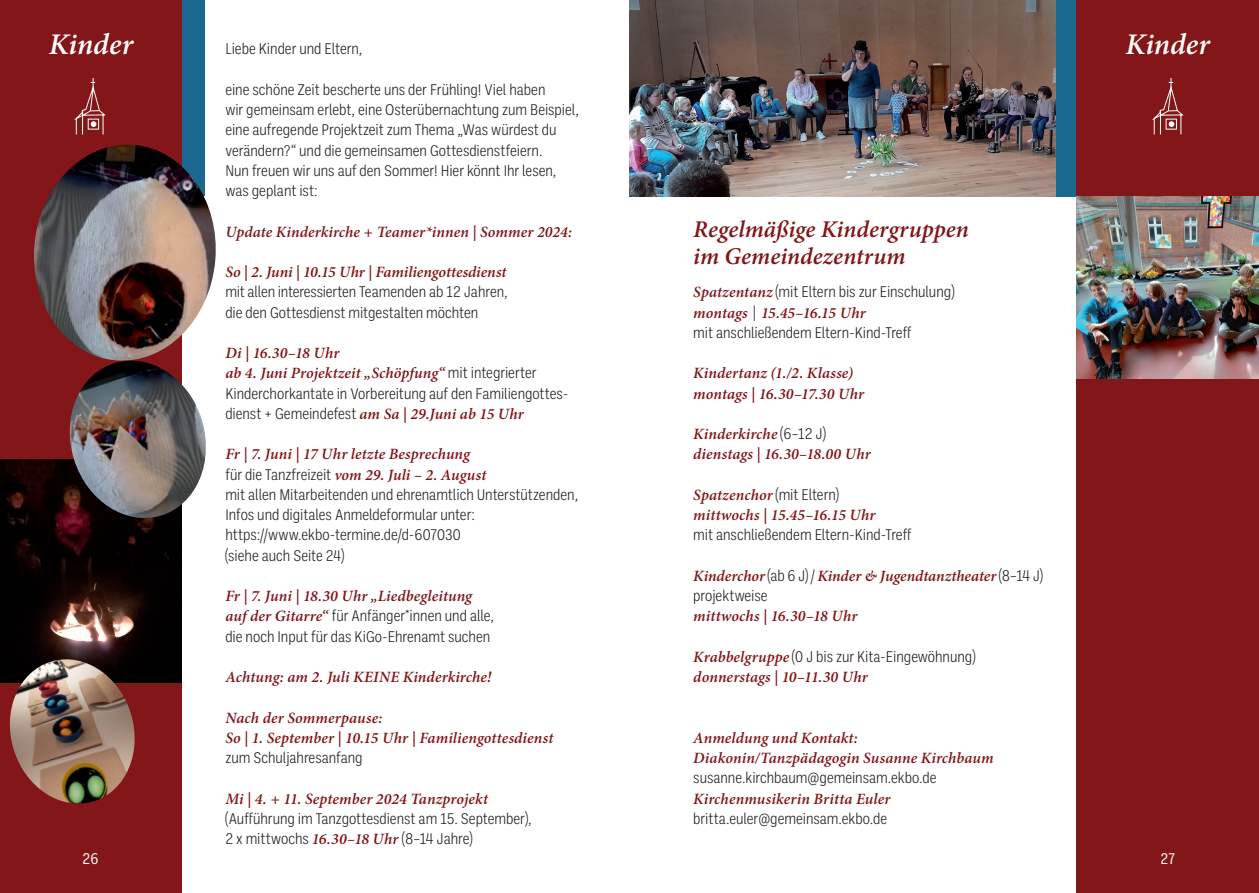
<style>
.page{position:relative;width:1259px;height:893px;background:#fff}
.page>*{position:absolute;margin:0;border:0;box-sizing:border-box;transform-origin:0 0}
.t1{font:italic 600 30px "Minion Pro";color:#fff}
.t2{font:italic 600 24px/27px "Minion Pro";color:#821618}
.t3{font:300 15.75px/20.2px "Ballinger Condensed";color:#231f20}
.t4{font:italic 600 15.75px/20.2px "Minion Pro";letter-spacing:.005em;color:#821618}
.t5{font:15.75px "Ballinger Condensed";color:#fff}
.s1{font-family:"Ballinger Condensed";font-weight:300;font-style:normal;color:#231f20}
.s2{font-family:"Minion Pro";font-weight:600;font-style:italic;color:#821618}
</style>
<div class="page">
<div style="left:0;top:0;width:204px;height:196px;background:#1b6890"></div>
<div style="left:0;top:0;width:182px;height:893px;background:#821618"></div>
<div style="left:1054px;top:0;width:205px;height:196px;background:#1b6890"></div>
<div style="left:1076px;top:0;width:183px;height:893px;background:#821618"></div>
<svg style="left:74px;top:78px;width:32px;height:56px"></svg>
<svg style="left:1152px;top:78px;width:32px;height:56px"></svg>
<img style="left:34px;top:145px;width:182px;height:216px">
<img style="left:1076px;top:196px;width:183px;height:182px">
<img style="left:629px;top:0;width:426px;height:196px">
<img style="left:0;top:459px;width:182px;height:223px">
<img style="left:61px;top:361px;width:145px;height:165px">
<img style="left:2px;top:659px;width:141px;height:145px">
<h1 class="t1" style="left:49px;top:24px;width:86px">Kinder</h1>
<p class="t3" style="left:225px;top:39px;width:139px">Liebe Kinder und Eltern,</p>
<h1 class="t1" style="left:1125px;top:24px;width:86px">Kinder</h1>
<p class="t3" style="left:225px;top:79px;width:355px">eine schöne Zeit bescherte uns der Frühling! Viel haben<br>wir gemeinsam erlebt, eine Osterübernachtung zum Beispiel, eine aufregende Projektzeit zum Thema „Was würdest du verändern?“ und die gemeinsamen Gottesdienstfeiern.<br>Nun freuen wir uns auf den Sommer! Hier könnt Ihr lesen, was geplant ist:</p>
<p class="t4" style="left:225px;top:221px;width:348px">Update Kinderkirche + Teamer*innen | Sommer 2024:</p>
<p class="t4" style="left:225px;top:262px;width:282px">So | 2. Juni | 10.15 Uhr | Familiengottesdienst</p>
<p class="t3" style="left:225px;top:282px;width:284px">mit allen interessierten Teamenden ab 12 Jahren, die den Gottesdienst mitgestalten möchten</p>
<p class="t4" style="left:225px;top:343px;width:312px">Di | 16.30–18 Uhr<br>ab 4. Juni Projektzeit „Schöpfung“ <span class="s1">mit integrierter</span></p>
<p class="t3" style="left:225px;top:383px;width:344px">Kinderchorkantate in Vorbereitung auf den Familiengottes&shy;dienst + Gemeindefest <span class="s2">am Sa | 29.Juni ab 15 Uhr</span></p>
<p class="t4" style="left:225px;top:444px;width:262px">Fr | 7. Juni | 17 Uhr letzte Besprechung <span class="s1">für die Tanzfreizeit</span> vom 29. Juli – 2. August</p>
<p class="t3" style="left:225px;top:484px;width:354px">mit allen Mitarbeitenden und ehrenamtlich Unterstützenden, Infos und digitales Anmeldeformular unter: https://www.ekbo-termine.de/d-607030<br>(siehe auch Seite 24)</p>
<p class="t4" style="left:225px;top:586px;width:248px">Fr | 7. Juni | 18.30 Uhr „Liedbegleitung</p>
<p class="t3" style="left:225px;top:606px;width:270px"><span class="s2">auf der Gitarre“</span> für Anfänger*innen und alle, die noch Input für das KiGo-Ehrenamt suchen</p>
<p class="t4" style="left:225px;top:667px;width:267px">Achtung: am 2. Juli KEINE Kinderkirche!</p>
<p class="t4" style="left:225px;top:707px;width:329px">Nach der Sommerpause:<br>So | 1. September | 10.15 Uhr | Familiengottesdienst</p>
<p class="t3" style="left:225px;top:748px;width:139px">zum Schuljahresanfang</p>
<p class="t4" style="left:225px;top:788px;width:264px">Mi | 4. + 11. September 2024 Tanzprojekt</p>
<p class="t3" style="left:225px;top:808px;width:308px">(Aufführung im Tanzgottesdienst am 15. September),<br>2 x mittwochs <span class="s2">16.30–18 Uhr</span> (8–14 Jahre)</p>
<h2 class="t2" style="left:693px;top:215px;width:277px">Regelmäßige Kindergruppen im Gemeindezentrum</h2>
<p class="t3" style="left:693px;top:282px;width:262px"><span class="s2">Spatzentanz</span> (mit Eltern bis zur Einschulung)</p>
<p class="t4" style="left:693px;top:302px;width:174px">montags <span class="s1">|</span> 15.45–16.15 Uhr</p>
<p class="t3" style="left:693px;top:322px;width:220px">mit anschließendem Eltern-Kind-Treff</p>
<p class="t4" style="left:693px;top:363px;width:172px">Kindertanz (1./2. Klasse) montags | 16.30–17.30 Uhr</p>
<p class="t4" style="left:693px;top:424px;width:179px">Kinderkirche <span class="s1">(6–12 J) </span>dienstags | 16.30–18.00 Uhr</p>
<p class="t4" style="left:693px;top:484px;width:184px">Spatzenchor <span class="s1">(mit Eltern) </span>mittwochs | 15.45–16.15 Uhr</p>
<p class="t3" style="left:693px;top:525px;width:220px">mit anschließendem Eltern-Kind-Treff</p>
<p class="t4" style="left:693px;top:565px;width:351px">Kinderchor <span class="s1">(ab 6 J) /</span> Kinder &amp; Jugendtanztheater <span class="s1">(8–14 J)</span></p>
<p class="t3" style="left:693px;top:586px;width:76px">projektweise</p>
<p class="t4" style="left:693px;top:606px;width:166px">mittwochs | 16.30–18 Uhr</p>
<p class="t3" style="left:693px;top:646px;width:283px"><span class="s2">Krabbelgruppe</span> (0 J bis zur Kita-Eingewöhnung)</p>
<p class="t4" style="left:693px;top:667px;width:176px">donnerstags | 10–11.30 Uhr</p>
<p class="t4" style="left:693px;top:727px;width:302px">Anmeldung und Kontakt:<br>Diakonin/Tanzpädagogin Susanne Kirchbaum</p>
<p class="t3" style="left:693px;top:768px;width:245px">susanne.kirchbaum@gemeinsam.ekbo.de</p>
<p class="t4" style="left:693px;top:788px;width:199px">Kirchenmusikerin Britta Euler</p>
<p class="t3" style="left:693px;top:808px;width:195px">britta.euler@gemeinsam.ekbo.de</p>
<p class="t5" style="left:83px;top:850px;width:17px">26</p>
<p class="t5" style="left:1160px;top:850px;width:16px">27</p>
</div>
